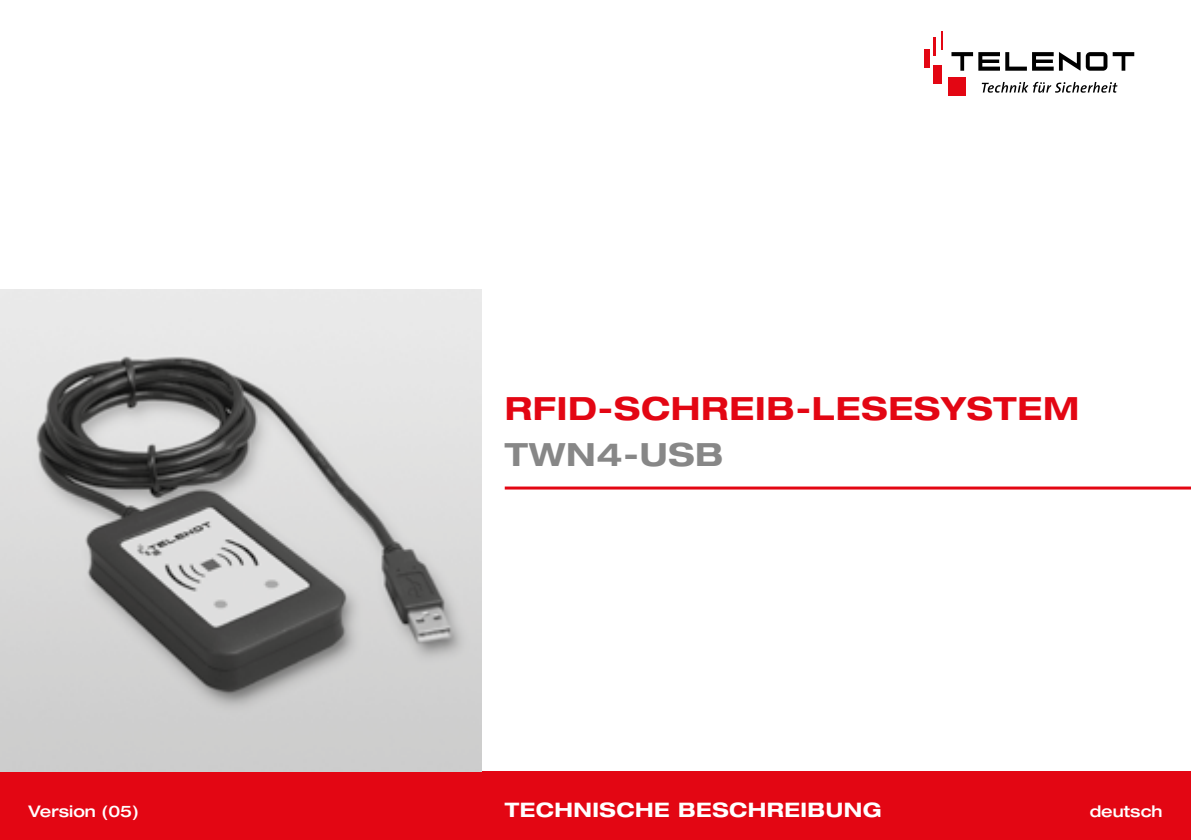
<style>
.page{position:relative;width:1191px;height:840px;background:#fff}
.page>*{position:absolute;margin:0;border:0;box-sizing:border-box;transform-origin:0 0}
.t1{font:700 expanded 32px "Helvetica Neue LT Pro";letter-spacing:.025em;color:#e30613}
.t2{font:700 expanded 32px "Helvetica Neue LT Pro";letter-spacing:.025em;color:#878787}
.t3{font:700 expanded 20px "Helvetica Neue LT Pro";letter-spacing:.025em;color:#fff}
.t4{font:500 expanded 16px "Helvetica Neue LT Pro";color:#fff}
</style>
<div class="page">
<div style="left:0;top:771px;width:1191px;height:68px;background:#e30613"></div>
<hr style="left:505px;top:486px;width:686px;height:3px;background:#e30613">
<div style="left:948px;top:77px;width:18px;height:19px;background:#e30613"></div>
<div style="left:924px;top:50px;width:5px;height:18px;background:#e30613"></div>
<hr style="left:933px;top:37px;width:3px;height:19px;background:#e30613">
<svg style="left:941px;top:31px;width:1px;height:19px"></svg>
<div style="left:933px;top:65px;width:9px;height:19px;background:#e30613"></div>
<svg style="left:981px;top:82px;width:136px;height:11px"></svg>
<svg style="left:951px;top:52px;width:102px;height:19px"></svg>
<svg style="left:1059px;top:52px;width:75px;height:19px"></svg>
<img style="left:0;top:289px;width:481px;height:482px">
<p class="t1" style="left:505px;top:388px;width:576px">RFID-SCHREIB-LESESYSTEM</p>
<p class="t2" style="left:505px;top:434px;width:220px">TWN4-USB</p>
<p class="t4" style="left:28px;top:801px;width:112px">Version (05)</p>
<p class="t3" style="left:505px;top:797px;width:378px">TECHNISCHE BESCHREIBUNG</p>
<p class="t4" style="left:1089px;top:801px;width:74px">deutsch</p>
</div>
